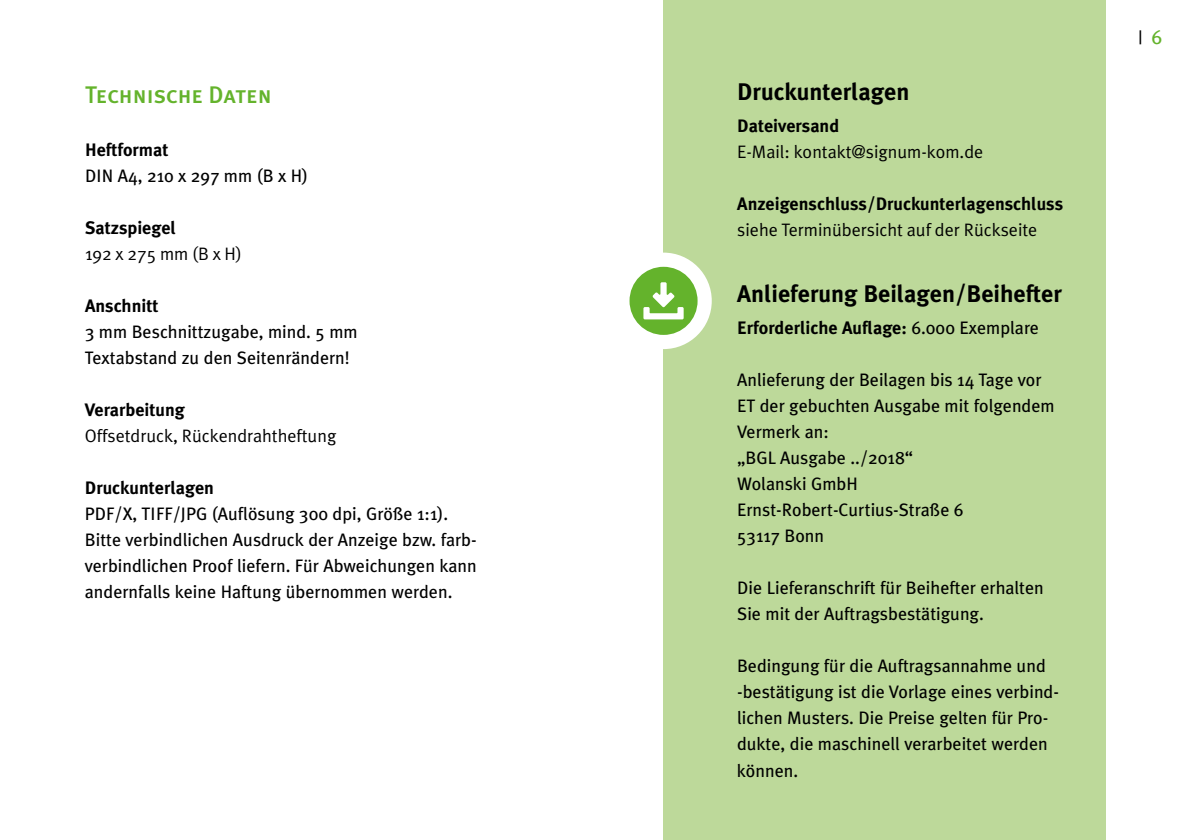
<style>
.page{position:relative;width:1191px;height:840px;background:#fff}
.page>*{position:absolute;margin:0;border:0;box-sizing:border-box;transform-origin:0 0}
.t1{font:700 24px "Meta Plus";color:#000}
.t2{font:24px "Meta Plus Medium Caps";color:#64b32c}
.t3{font:18px/26px "Meta Plus";color:#000}
.t4{font:700 18px "Meta Plus";color:#000}
.t5{font:18px "Meta Plus Normal";color:#000}
.s1{font-weight:400}
.s2{font-family:"Meta Plus Book Caps";font-size:20px;color:#64b32c}
</style>
<div class="page">
<div style="left:663px;top:0;width:443px;height:839px;background:#bdd99a"></div>
<div style="left:615px;top:252px;width:96px;height:97px;background:#fff;border-radius:50%"></div>
<svg style="left:629px;top:267px;width:68px;height:68px"></svg>
<h1 class="t2" style="left:85px;top:81px;width:188px">Technische Daten</h1>
<p class="t4" style="left:85px;top:139px;width:85px">Heftformat</p>
<p class="t3" style="left:85px;top:162px;width:224px">DIN A4, 210 x 297 mm (B x H)</p>
<p class="t4" style="left:85px;top:217px;width:92px">Satzspiegel</p>
<p class="t5" style="left:85px;top:243px;width:158px">192 x 275 mm (B x H)</p>
<p class="t4" style="left:85px;top:295px;width:75px">Anschnitt</p>
<p class="t3" style="left:85px;top:318px;width:274px">3 mm Beschnittzugabe, mind. 5 mm<br>Textabstand zu den Seitenrändern!</p>
<p class="t4" style="left:85px;top:399px;width:101px">Verarbeitung</p>
<p class="t5" style="left:85px;top:425px;width:253px">Offsetdruck, Rückendrahtheftung</p>
<p class="t4" style="left:85px;top:477px;width:131px">Druckunterlagen</p>
<p class="t3" style="left:85px;top:500px;width:393px">PDF/X, TIFF/JPG (Auflösung 300 dpi, Größe 1:1).<br>Bitte verbindlichen Ausdruck der Anzeige bzw. farb&shy;verbindlichen Proof liefern. Für Abweichungen kann andernfalls keine Haftung übernommen werden.</p>
<h1 class="t1" style="left:737px;top:78px;width:174px">Druckunterlagen</h1>
<p class="t4" style="left:737px;top:115px;width:104px">Dateiversand</p>
<p class="t5" style="left:737px;top:141px;width:247px">E-Mail: kontakt@signum-kom.de</p>
<p class="t4" style="left:737px;top:193px;width:327px">Anzeigenschluss/Druckunterlagenschluss</p>
<p class="t5" style="left:737px;top:219px;width:302px">siehe Terminübersicht auf der Rückseite</p>
<h1 class="t1" style="left:737px;top:280px;width:326px">Anlieferung Beilagen/Beihefter</h1>
<p class="t4" style="left:737px;top:317px;width:303px">Erforderliche Auflage: <span class="s1">6.000 Exemplare</span></p>
<p class="t3" style="left:737px;top:366px;width:319px">Anlieferung der Beilagen bis 14 Tage vor<br>ET der gebuchten Ausgabe mit folgendem<br>Vermerk an:<br>„BGL Ausgabe ../2018“<br>Wolanski GmbH<br>Ernst-Robert-Curtius-Straße 6<br>53117 Bonn</p>
<p class="t3" style="left:737px;top:574px;width:308px">Die Lieferanschrift für Beihefter erhalten<br>Sie mit der Auftragsbestätigung.</p>
<p class="t3" style="left:737px;top:652px;width:323px">Bedingung für die Auftragsannahme und -bestätigung ist die Vorlage eines verbind&shy;lichen Musters. Die Preise gelten für Pro&shy;dukte, die maschinell verarbeitet werden können.</p>
<p class="t3" style="left:1138px;top:25px;width:25px">| <span class="s2">6</span></p>
</div>
